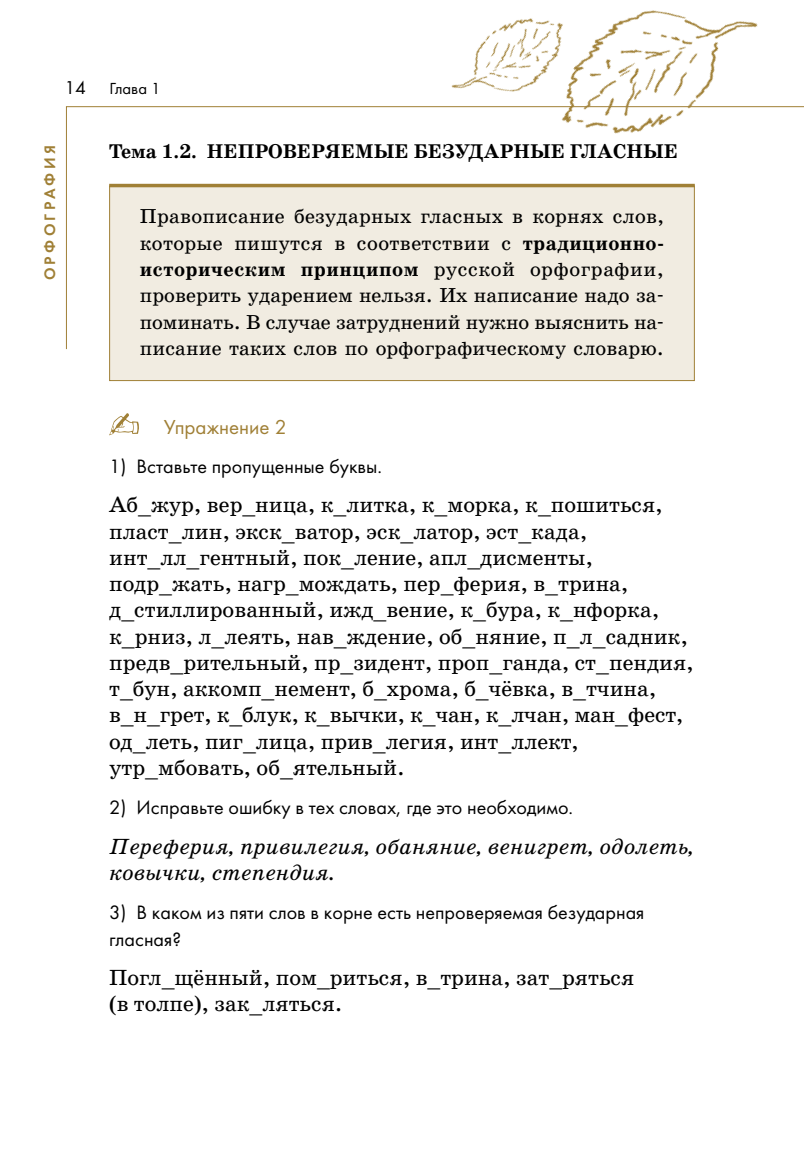
<style>
.page{position:relative;width:804px;height:1166px;background:#fff}
.page>*{position:absolute;margin:0;border:0;box-sizing:border-box;transform-origin:0 0}
.t1{font:22.22px/26.2px "School";color:#000}
.t2{font:italic 22.22px/26.2px "School";color:#000}
.t3{font:21px "Futura";color:#a08036}
.t4{font:20.47px/26.2px "School";letter-spacing:.005em;color:#000;text-align:justify}
.t5{font:20.12px/26.2px "Futura";color:#000}
.t6{font:700 20.12px "School";color:#000}
.t7{font:16.62px "Futura";color:#000}
.t8{font:15.75px "Futura Demi";letter-spacing:.21em;color:#a08036}
.s1{font-size:19.25px}
.s2{font-weight:700}
</style>
<div class="page">
<svg style="left:109px;top:413px;width:30px;height:22px"></svg>
<div style="left:110px;top:186px;width:584px;height:194px;background:#f1ece1"></div>
<img style="left:583px;top:10px;width:175px;height:96px">
<img style="left:451px;top:18px;width:132px;height:88px">
<svg style="left:66px;top:106px;width:738px;height:244px"></svg>
<p class="t7" style="left:64px;top:78px;width:98px"><span class="s1">14</span> Глава 1</p>
<p class="t8" style="left:40px;top:280px;width:137px;rotate:-90deg">ОРФОГРАФИЯ</p>
<p class="t6" style="left:109px;top:139px;width:570px">Тема 1.2. НЕПРОВЕРЯЕМЫЕ БЕЗУДАРНЫЕ ГЛАСНЫЕ</p>
<p class="t4" style="left:140px;top:204px;width:526px">Правописание безударных гласных в корнях слов, которые пишутся в соответствии с <span class="s2">традиционно&shy;историческим принципом</span> русской орфографии, проверить ударением нельзя. Их написание надо за&shy;поминать. В случае затруднений нужно выяснить на&shy;писание таких слов по орфографическому словарю.</p>
<p class="t3" style="left:164px;top:414px;width:124px">Упражнение 2</p>
<p class="t5" style="left:109px;top:453px;width:274px">1) Вставьте пропущенные буквы.</p>
<p class="t1" style="left:109px;top:492px;width:586px">Аб_жур, вер_ница, к_литка, к_морка, к_пошиться, пласт_лин, экск_ватор, эск_латор, эст_када, инт_лл_гентный, пок_ление, апл_дисменты, подр_жать, нагр_мождать, пер_ферия, в_трина, д_стиллированный, ижд_вение, к_бура, к_нфорка, к_рниз, л_леять, нав_ждение, об_няние, п_л_садник, предв_рительный, пр_зидент, проп_ганда, ст_пендия, т_бун, аккомп_немент, б_хрома, б_чёвка, в_тчина, в_н_грет, к_блук, к_вычки, к_чан, к_лчан, ман_фест, од_леть, пиг_лица, прив_легия, инт_ллект, утр_мбовать, об_ятельный.</p>
<p class="t5" style="left:109px;top:794px;width:465px">2) Исправьте ошибку в тех словах, где это необходимо.</p>
<p class="t2" style="left:109px;top:834px;width:586px">Переферия, привилегия, обаняние, венигрет, одолеть, ковычки, степендия.</p>
<p class="t5" style="left:109px;top:899px;width:537px">3) В каком из пяти слов в корне есть непроверяемая безударная гласная?</p>
<p class="t1" style="left:109px;top:964px;width:526px">Погл_щённый, пом_риться, в_трина, зат_ряться (в толпе), зак_ляться.</p>
</div>
